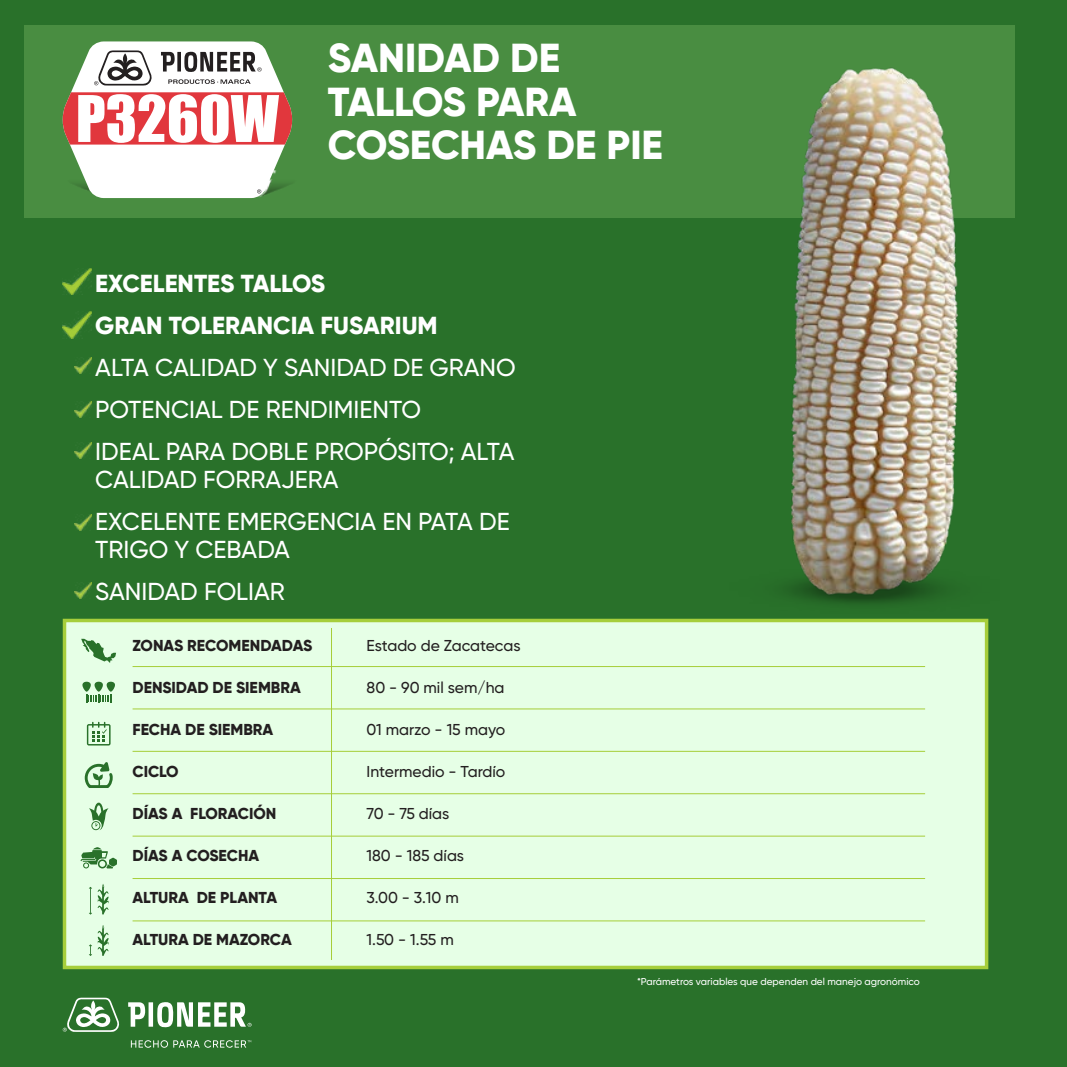
<style>
.page{position:relative;width:1067px;height:1067px;background:#29712a}
.page>*{position:absolute;margin:0;border:0;box-sizing:border-box;transform-origin:0 0}
.t1{font:59.32px "Impact";color:#fff}
.t2{font:800 40.25px/43.8px "Gilroy";color:#fff}
.t3{font:500 24.5px/28px "Gilroy";color:#fff}
.t4{font:800 24.5px "Gilroy";color:#fff}
.t5{font:800 15.75px "Gilroy";color:#231f20}
.t6{font:500 15.75px "Gilroy";color:#231f20}
.t7{font:500 9.97px "Gilroy";color:#fff}
</style>
<div class="page">
<div style="left:24px;top:25px;width:991px;height:193px;background:#498d41"></div>
<svg style="left:63px;top:41px;width:229px;height:157px;background:#d3a49d"></svg>
<svg style="left:128px;top:1002px;width:17px;height:24px"></svg>
<div style="left:148px;top:1002px;width:5px;height:24px;background:#fff"></div>
<svg style="left:157px;top:1002px;width:94px;height:25px"></svg>
<svg style="left:63px;top:997px;width:57px;height:35px"></svg>
<svg style="left:131px;top:1040px;width:120px;height:7px"></svg>
<div style="left:63px;top:618px;width:925px;height:351px;background:#e6ffe6;border:4px solid #a6ce3b"></div>
<svg style="left:87px;top:722px;width:24px;height:23px"></svg>
<svg style="left:85px;top:762px;width:28px;height:26px"></svg>
<svg style="left:89px;top:802px;width:20px;height:28px"></svg>
<svg style="left:80px;top:847px;width:37px;height:21px"></svg>
<svg style="left:82px;top:681px;width:9px;height:11px"></svg>
<svg style="left:94px;top:681px;width:9px;height:11px"></svg>
<svg style="left:106px;top:681px;width:9px;height:11px"></svg>
<svg style="left:86px;top:694px;width:25px;height:9px"></svg>
<svg style="left:89px;top:884px;width:20px;height:30px"></svg>
<svg style="left:89px;top:925px;width:20px;height:31px"></svg>
<svg style="left:81px;top:639px;width:35px;height:24px"></svg>
<hr style="left:133px;top:666px;width:792px;height:1px;background:#a6ce39">
<hr style="left:133px;top:708px;width:792px;height:1px;background:#a6ce39">
<hr style="left:133px;top:751px;width:792px;height:1px;background:#a6ce39">
<hr style="left:133px;top:793px;width:792px;height:1px;background:#a6ce39">
<hr style="left:133px;top:835px;width:792px;height:1px;background:#a6ce39">
<hr style="left:133px;top:878px;width:792px;height:1px;background:#a6ce39">
<hr style="left:133px;top:920px;width:792px;height:1px;background:#a6ce39">
<hr style="left:331px;top:628px;width:1px;height:332px;background:#a6ce39">
<img style="left:63px;top:268px;width:29px;height:26px">
<img style="left:63px;top:312px;width:29px;height:26px">
<img style="left:74px;top:357px;width:18px;height:16px">
<img style="left:74px;top:443px;width:18px;height:16px">
<img style="left:74px;top:582px;width:18px;height:16px">
<img style="left:74px;top:514px;width:18px;height:16px">
<img style="left:74px;top:401px;width:18px;height:16px">
<img style="left:766px;top:67px;width:204px;height:534px">
<p class="t1" style="left:76px;top:82px;width:205px">P3260W</p>
<p class="t2" style="left:328px;top:36px;width:337px">SANIDAD DE<br>TALLOS PARA<br>COSECHAS DE PIE</p>
<p class="t4" style="left:95px;top:268px;width:231px">EXCELENTES TALLOS</p>
<p class="t4" style="left:95px;top:310px;width:344px">GRAN TOLERANCIA FUSARIUM</p>
<p class="t3" style="left:95px;top:353px;width:422px">ALTA CALIDAD Y SANIDAD DE GRANO</p>
<p class="t3" style="left:95px;top:395px;width:327px">POTENCIAL DE RENDIMIENTO</p>
<p class="t3" style="left:95px;top:437px;width:420px">IDEAL PARA DOBLE PROPÓSITO; ALTA<br>CALIDAD FORRAJERA</p>
<p class="t3" style="left:95px;top:507px;width:416px">EXCELENTE EMERGENCIA EN PATA DE<br>TRIGO Y CEBADA</p>
<p class="t3" style="left:95px;top:577px;width:191px">SANIDAD FOLIAR</p>
<p class="t6" style="left:366px;top:636px;width:155px">Estado de Zacatecas</p>
<p class="t6" style="left:366px;top:678px;width:139px">80 - 90 mil sem/ha</p>
<p class="t6" style="left:366px;top:720px;width:140px">01 marzo - 15 mayo</p>
<p class="t6" style="left:366px;top:762px;width:140px">Intermedio - Tardío</p>
<p class="t6" style="left:366px;top:804px;width:84px">70 - 75 días</p>
<p class="t6" style="left:366px;top:846px;width:99px">180 - 185 días</p>
<p class="t6" style="left:366px;top:888px;width:94px">3.00 - 3.10 m</p>
<p class="t6" style="left:366px;top:930px;width:89px">1.50 - 1.55 m</p>
<p class="t5" style="left:132px;top:635px;width:181px">ZONAS RECOMENDADAS</p>
<p class="t5" style="left:132px;top:677px;width:170px">DENSIDAD DE SIEMBRA</p>
<p class="t5" style="left:132px;top:719px;width:142px">FECHA DE SIEMBRA</p>
<p class="t5" style="left:132px;top:761px;width:48px">CICLO</p>
<p class="t5" style="left:132px;top:803px;width:145px">DÍAS A FLORACIÓN</p>
<p class="t5" style="left:132px;top:845px;width:128px">DÍAS A COSECHA</p>
<p class="t5" style="left:132px;top:887px;width:146px">ALTURA DE PLANTA</p>
<p class="t5" style="left:132px;top:929px;width:161px">ALTURA DE MAZORCA</p>
<p class="t7" style="left:637px;top:975px;width:284px">*Parámetros variables que dependen del manejo agronómico</p>
</div>
